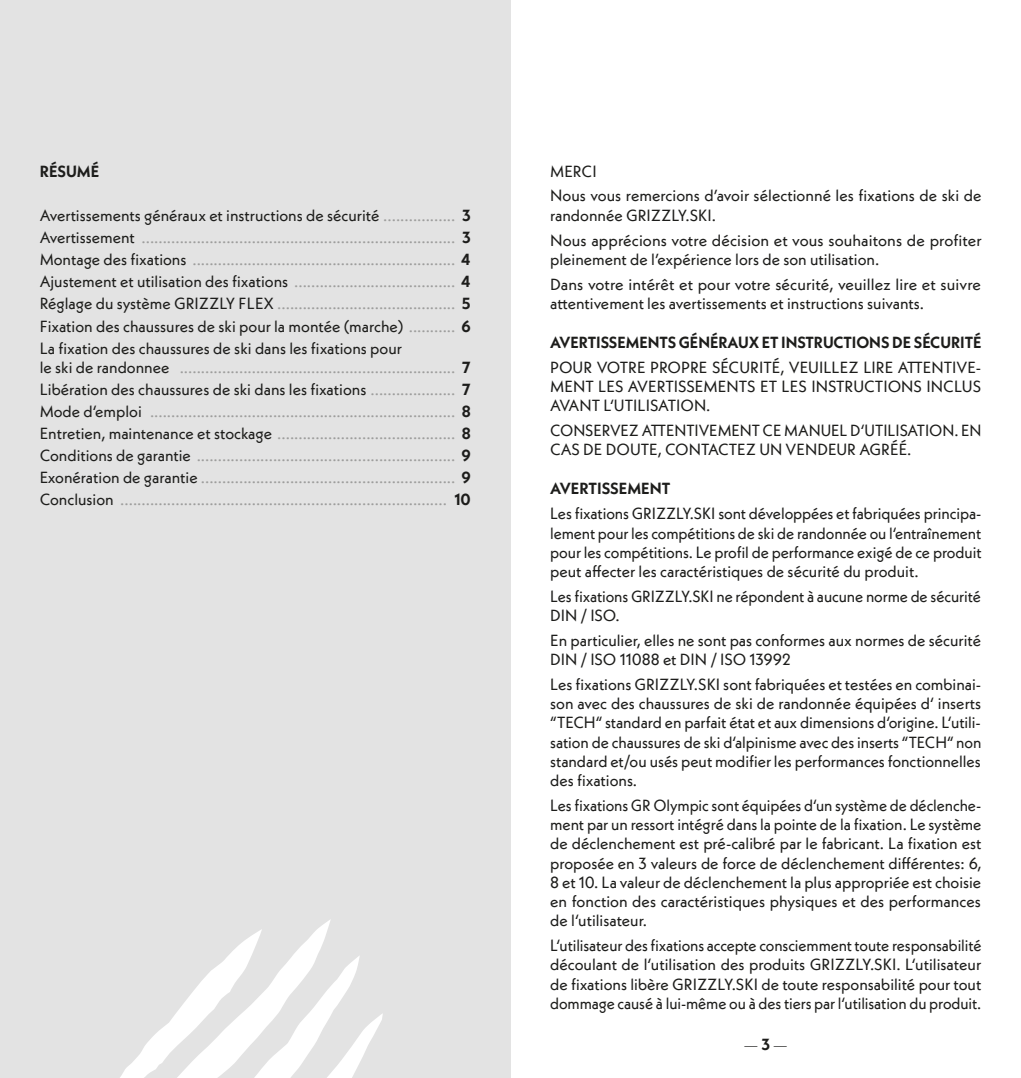
<style>
.page{position:relative;width:1021px;height:1078px;background:#fff}
.page>*{position:absolute;margin:0;border:0;box-sizing:border-box;transform-origin:0 0}
.t1{font:16px/19.2px "Neue Kabel";color:#1d1d1b}
.t2{font:16px/22px "Neue Kabel";color:#9d9d9c;text-align:justify}
.t3{font:700 16px "Neue Kabel";letter-spacing:-.005em;color:#1d1d1b}
.s1{color:#1d1d1b}
.s2{font-weight:700;color:#1d1d1b}
</style>
<div class="page">
<div style="left:0;top:0;width:510px;height:1077px;background:#e3e3e3"></div>
<svg style="left:121px;top:919px;width:262px;height:158px"></svg>
<p class="t3" style="left:40px;top:161px;width:61px">RÉSUMÉ</p>
<p class="t2" style="left:40px;top:204px;width:432px"><span class="s1">Avertissements généraux et instructions de sécurité</span> ................. <span class="s2">3<br></span><span class="s1">Avertissement</span> .......................................................................... <span class="s2">3<br></span><span class="s1">Montage des fixations</span> .............................................................. <span class="s2">4<br></span><span class="s1">Ajustement et utilisation des fixations</span> ...................................... <span class="s2">4<br></span><span class="s1">Réglage du système GRIZZLY FLEX</span> .......................................... <span class="s2">5<br></span><span class="s1">Fixation des chaussures de ski pour la montée (marche)</span> ........... <span class="s2">6<br></span><span class="s1">La fixation des chaussures de ski dans les fixations pour</span></p>
<p class="t2" style="left:40px;top:356px;width:432px"><span class="s1">le ski de randonnee</span> ................................................................. <span class="s2">7<br></span><span class="s1">Libération des chaussures de ski dans les fixations</span> .................... <span class="s2">7<br></span><span class="s1">Mode d‘emploi</span> ........................................................................ <span class="s2">8<br></span><span class="s1">Entretien, maintenance et stockage</span> .......................................... <span class="s2">8<br></span><span class="s1">Conditions de garantie</span> ............................................................. <span class="s2">9<br></span><span class="s1">Exonération de garantie</span> ............................................................ <span class="s2">9<br></span><span class="s1">Conclusion</span> ............................................................................. <span class="s2">10</span></p>
<p class="t1" style="left:550px;top:158px;width:433px;line-height:24.8px">MERCI<br>Nous vous remercions d’avoir sélectionné les fixations de ski de</p>
<p class="t1" style="left:550px;top:202px;width:433px;line-height:24.8px">randonnée GRIZZLY.SKI .<br>Nous apprécions votre décision et vous souhaitons de profiter</p>
<p class="t1" style="left:550px;top:246px;width:432px;line-height:24.8px">pleinement de l’expérience lors de son utilisation.<br>Dans votre intérêt et pour votre sécurité, veuillez lire et suivre</p>
<p class="t1" style="left:550px;top:293px;width:375px">attentivement les avertissements et instructions suivants.</p>
<p class="t3" style="left:550px;top:332px;width:433px">AVERTISSEMENTS GÉNÉRAUX ET INSTRUCTIONS DE SÉCURITÉ</p>
<p class="t1" style="left:550px;top:357px;width:432px">POUR VOTRE PROPRE SÉCURITÉ, VEUILLEZ LIRE ATTENTIVE-<br>MENT</p>
<p class="t1" style="left:598px;top:376px;width:9px">LES</p>
<p class="t1" style="left:628px;top:376px;width:46px">AVERTISSE</p>
<p class="t1" style="left:703px;top:376px;width:25px">MENTS</p>
<p class="t1" style="left:760px;top:376px;width:31px">ET LES</p>
<p class="t1" style="left:811px;top:376px;width:9px">INST</p>
<p class="t1" style="left:844px;top:376px;width:41px">RUCTIONS</p>
<p class="t1" style="left:926px;top:376px;width:37px">INCLUS</p>
<p class="t1" style="left:550px;top:396px;width:30px">AVANT</p>
<p class="t1" style="left:603px;top:396px;width:20px">L‘UTILISATION</p>
<p class="t1" style="left:550px;top:393px;width:433px;line-height:24.8px;text-indent:156px">.<br>CONSERVEZ ATTENTIVEMENT CE MANUEL D‘UTILISATION. EN</p>
<p class="t1" style="left:550px;top:440px;width:67px">CASDEDOUTE</p>
<p class="t1" style="left:657px;top:440px;width:30px">, CONTA</p>
<p class="t1" style="left:718px;top:440px;width:89px">CTEZ UN VENDEU</p>
<p class="t1" style="left:847px;top:440px;width:66px">R AGRÉÉ.</p>
<p class="t3" style="left:550px;top:478px;width:122px">AVERTISSEMENT</p>
<p class="t1" style="left:550px;top:504px;width:433px;text-align:justify">Les fixations GRIZZLY.SKI sont développées et fabriquées principa&shy;lement pour les compétitions de ski de randonnée ou l‘entraînement pour les compétitions. Le profil de performance exigé de ce produit peut affecter les caractéristiques de sécurité du produit.</p>
<p class="t1" style="left:550px;top:586px;width:432px">Les fixations GRIZZLY.SKI ne répondent à aucune norme de sécurité<br>DIN</p>
<p class="t1" style="left:550px;top:602px;width:432px;line-height:24.8px;text-indent:30px">/ ISO .<br>En particulier, elles ne sont pas conformes aux normes de sécurité</p>
<p class="t1" style="left:550px;top:649px;width:10px">DIN</p>
<p class="t1" style="left:580px;top:649px;width:19px">/ ISO</p>
<p class="t1" style="left:619px;top:649px;width:70px">11088 et DIN</p>
<p class="t1" style="left:710px;top:649px;width:19px">/ ISO</p>
<p class="t1" style="left:550px;top:646px;width:432px;line-height:24.8px;text-align:center">13992<br>Les fixations GRIZZLY.SKI sont fabriquées et testées en combinai-</p>
<p class="t1" style="left:550px;top:693px;width:433px;text-align:justify">son avec des chaussures de ski de randonnée équipées d‘ inserts “TECH“ standard en parfait état et aux dimensions d‘origine. L‘utili&shy;sation de chaussures de ski d‘alpinisme avec des inserts “TECH“ non standard et/ou usés peut modifier les performances fonctionnelles des fixations.</p>
<p class="t1" style="left:550px;top:795px;width:433px;text-align:justify">Les fixations GR Olympic sont équipées d‘un système de déclenche&shy;ment par un ressort intégré dans la pointe de la fixation. Le système de déclenchement est pré-calibré par le fabricant. La fixation est proposée en 3 valeurs de force de déclenchement différentes: 6, 8 et 10. La valeur de déclenchement la plus appropriée est choisie en fonction des caractéristiques physiques et des performances de l‘utilisateur.</p>
<p class="t1" style="left:550px;top:935px;width:433px;text-align:justify">L‘utilisateur des fixations accepte consciemment toute responsabilité découlant de l‘utilisation des produits GRI ZZLY.SKI . L‘utilisateur de fixations libère GRIZZLY.SKI de toute responsabilité pour tout dommage causé à lui-même ou à des tiers par l‘utilisation du produit.</p>
</div>
